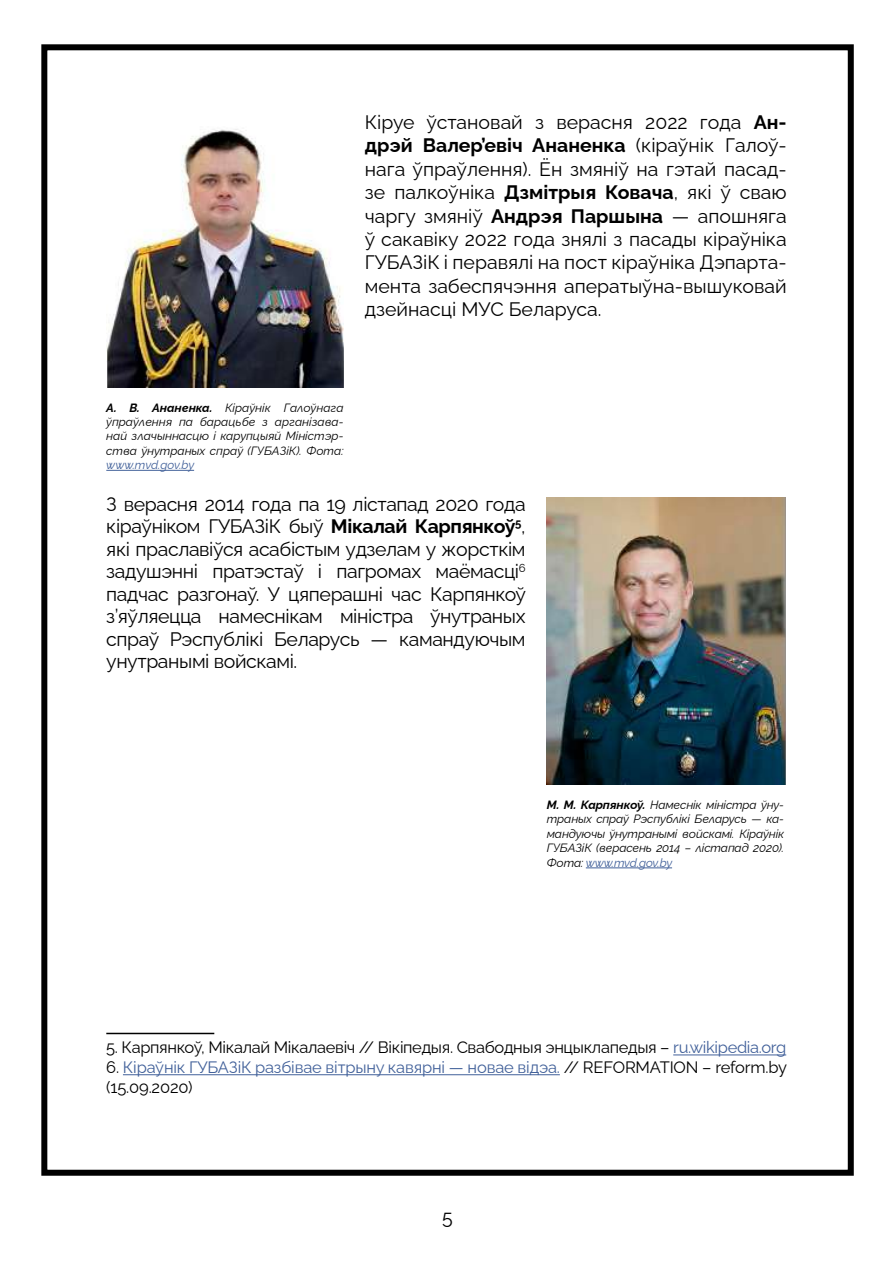
<style>
.page{position:relative;width:893px;height:1263px;background:#fff}
.page>*{position:absolute;margin:0;border:0;box-sizing:border-box;transform-origin:0 0}
.t1{font:19.5px/23.4px "Raleway";letter-spacing:-.02em;color:#000;text-align:justify}
.t2{font:16.5px/19.8px "Raleway";letter-spacing:-.01em;color:#42619a}
.t3{font:16.5px "Raleway";letter-spacing:-.02em;color:#000}
.t4{font:italic 12px/14.4px "Raleway";letter-spacing:-.01em;color:#000;text-align:justify}
.t5{font:italic 12px "Raleway";letter-spacing:-.01em;color:#42619a}
.s1{font-weight:700}
.s2{color:#42619a}
.s3{color:#000}
</style>
<div class="page">
<div style="left:41px;top:44px;width:813px;height:1132px;border:6px solid #000"></div>
<hr style="left:106px;top:1033px;width:108px;height:1px;background:#000">
<hr style="left:673px;top:1054px;width:113px;height:1px;background:#42619a">
<hr style="left:123px;top:1074px;width:437px;height:1px;background:#42619a">
<hr style="left:586px;top:867px;width:86px;height:1px;background:#42619a">
<img style="left:547px;top:497px;width:239px;height:288px">
<img style="left:106px;top:129px;width:238px;height:258px">
<hr style="left:106px;top:470px;width:88px;height:1px;background:#42619a">
<p class="t1" style="left:365px;top:108px;width:423px">Кіруе ўстановай з верасня 2022 года <span class="s1">Ан&shy;дрэй Валер’евіч Ананенка</span> (кіраўнік Галоў&shy;нага ўпраўлення). Ён змяніў на гэтай пасад&shy;зе палкоўніка <span class="s1">Дзмітрыя Ковача</span>, які ў сваю чаргу змяніў <span class="s1">Андрэя Паршына</span> — апошняга ў сакавіку 2022 года знялі з пасады кіраўніка ГУБАЗіК і перавялі на пост кіраўніка Дэпарта&shy;мента забеспячэння аператыўна-вышуковай дзейнасці МУС Беларуса.</p>
<p class="t4" style="left:106px;top:399px;width:239px"><span class="s1">А. В. Ананенка.</span> Кіраўнік Галоўнага ўпраўлення па барацьбе з арганізава&shy;най злачыннасцю і карупцыяй Міністэр&shy;ства ўнутраных спраў (ГУБАЗіК). Фота:</p>
<p class="t5" style="left:106px;top:455px;width:90px">www.mvd.gov.by</p>
<p class="t1" style="left:106px;top:491px;width:421px;line-height:22.5px">З верасня 2014 года па 19 лістапад 2020 года кіраўніком ГУБАЗіК быў <span class="s1">Мікалай Карпянкоў</span><sup>5</sup>, які праславіўся асабістым удзелам у жорсткім задушэнні пратэстаў і пагромах маёмасці<sup>6 </sup>падчас разгонаў. У цяперашні час Карпянкоў з’яўляецца намеснікам міністра ўнутраных спраў Рэспублікі Беларусь — камандуючым унутранымі войскамі.</p>
<p class="t4" style="left:547px;top:796px;width:239px"><span class="s1">М. М. Карпянкоў.</span> Намеснік міністра ўну&shy;траных спраў Рэспублікі Беларусь — ка&shy;мандуючы ўнутранымі войскамі. Кіраўнік ГУБАЗіК (верасень 2014 – лістапад 2020).<br>Фота: <span class="s2">www.mvd.gov.by</span></p>
<p class="t3" style="left:106px;top:1034px;width:681px">5. Карпянкоў, Мікалай Мікалаевіч // Вікіпедыя. Свабодныя энцыклапедыя – <span class="s2">ru.wikipedia.org</span></p>
<p class="t2" style="left:106px;top:1055px;width:682px"><span class="s3">6.</span> Кіраўнік ГУБАЗіК разбівае вітрыну кавярні — новае відэа. <span class="s3">// REFORMATION – reform.by (15.09.2020)</span></p>
<p class="t1" style="left:442px;top:1203px;width:12px">5</p>
</div>
